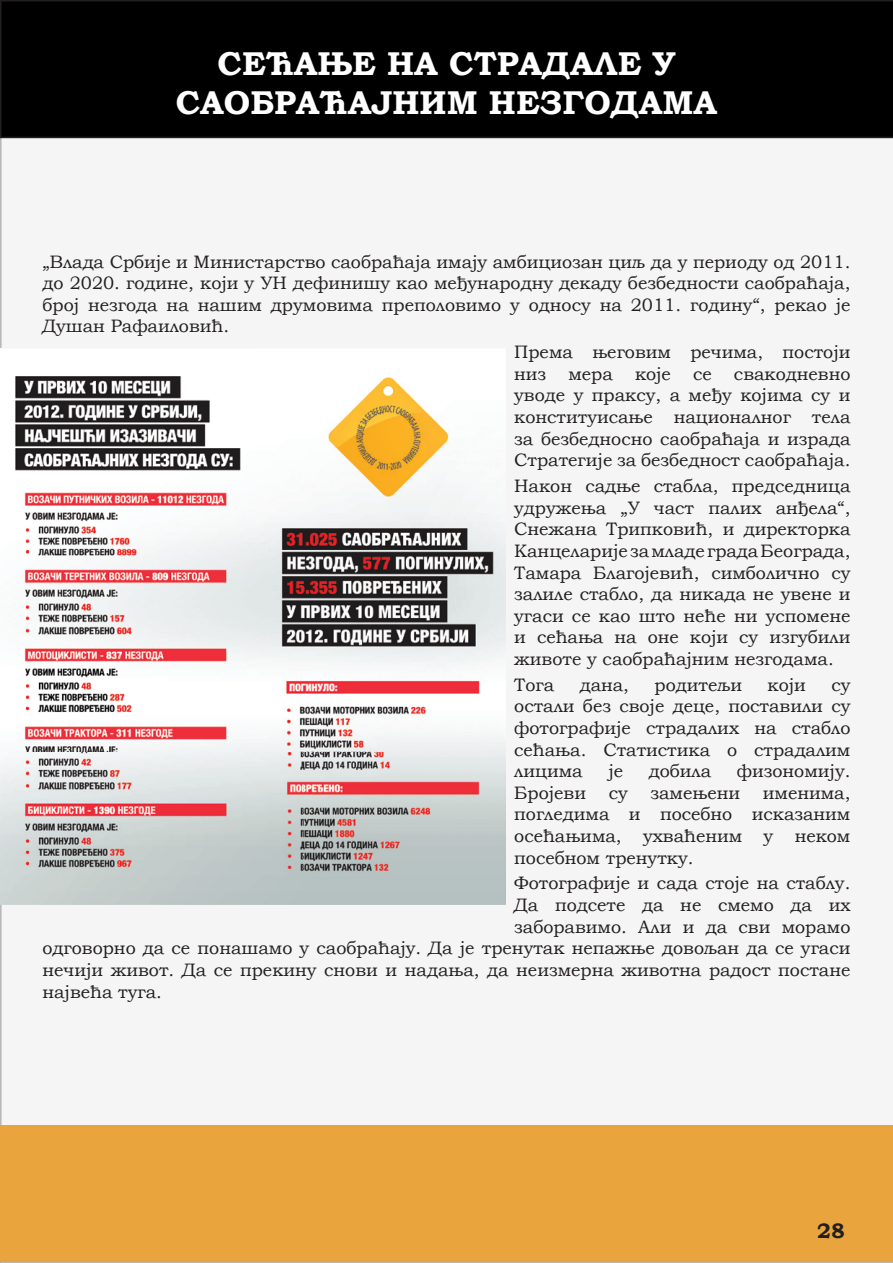
<style>
.page{position:relative;width:893px;height:1263px;background:#fff}
.page>*{position:absolute;margin:0;border:0;box-sizing:border-box;transform-origin:0 0}
.t1{font:700 33px/39.6px "Bookman Old Style";color:#fff;text-align:center}
.t2{font:700 21px "Bookman Old Style";color:#231f20}
.t3{font:18px/21.6px "Bookman Old Style";color:#231f20;text-align:justify}
</style>
<div class="page">
<div style="left:1px;top:1125px;width:892px;height:137px;background:#e9a43d"></div>
<div style="left:0;top:0;width:893px;height:138px;background:#000"></div>
<img style="left:0;top:376px;width:506px;height:528px">
<h1 class="t1" style="left:176px;top:43px;width:543px">СЕЋАЊЕ НА СТРАДАЛЕ У<br>САОБРАЋАЈНИМ НЕЗГОДАМА</h1>
<p class="t3" style="left:43px;top:251px;width:809px">„Влада Србије и Министарство саобраћаја имају амбициозан циљ да у периоду од 2011. до 2020. године, који у УН дефинишу као међународну декаду безбедности саобраћаја, број незгода на нашим друмовима преполовимо у односу на 2011. годину“, рекао је Душан Рафаиловић.</p>
<p class="t3" style="left:514px;top:341px;width:338px">Према његовим речима, постоји низ мера које се свакодневно уводе у праксу, а међу којима су и конституисање националног тела за безбедносно саобраћаја и израда Стратегије за безбедност саобраћаја.</p>
<p class="t3" style="left:514px;top:475px;width:338px">Након садње стабла, председница удружења „У част палих анђела“, Снежана Трипковић, и директорка Канцеларије за младе града Београда, Тамара Благојевић, симболично су залиле стабло, да никада не увене и угаси се као што неће ни успомене и сећања на оне који су изгубили животе у саобраћајним незгодама.</p>
<p class="t3" style="left:514px;top:674px;width:41px">Тога</p>
<p class="t3" style="left:580px;top:674px;width:51px">дана,</p>
<p class="t3" style="left:654px;top:674px;width:89px">родитељи</p>
<p class="t3" style="left:767px;top:674px;width:40px">који</p>
<p class="t3" style="left:514px;top:674px;width:338px;text-indent:317px">су остали без своје деце, поставили су фотографије страдалих на стабло сећања. Статистика о страдалим лицима</p>
<p class="t3" style="left:608px;top:760px;width:16px">је</p>
<p class="t3" style="left:649px;top:760px;width:64px">добила</p>
<p class="t3" style="left:737px;top:760px;width:115px">физономију.</p>
<p class="t3" style="left:514px;top:782px;width:73px">Бројеви</p>
<p class="t3" style="left:609px;top:782px;width:21px">су</p>
<p class="t3" style="left:650px;top:782px;width:91px">замењени</p>
<p class="t3" style="left:514px;top:782px;width:338px;text-indent:249px">именима, погледима и посебно исказаним осећањима, ухваћеним у неком посебном тренутку.</p>
<p class="t3" style="left:514px;top:873px;width:338px">Фотографије и сада стоје на стаблу.</p>
<p class="t3" style="left:514px;top:894px;width:338px">Да подсете да не смемо да их</p>
<p class="t3" style="left:514px;top:916px;width:338px">заборавимо. Али и да сви морамо</p>
<p class="t3" style="left:43px;top:937px;width:809px">одговорно да се понашамо у саобраћају. Да је тренутак непажње довољан да се угаси</p>
<p class="t3" style="left:43px;top:959px;width:809px">нечији живот. Да се прекину снови и надања, да неизмерна животна радост постане</p>
<p class="t3" style="left:43px;top:981px;width:121px">највећа туга.</p>
<p class="t2" style="left:817px;top:1215px;width:29px">28</p>
</div>
